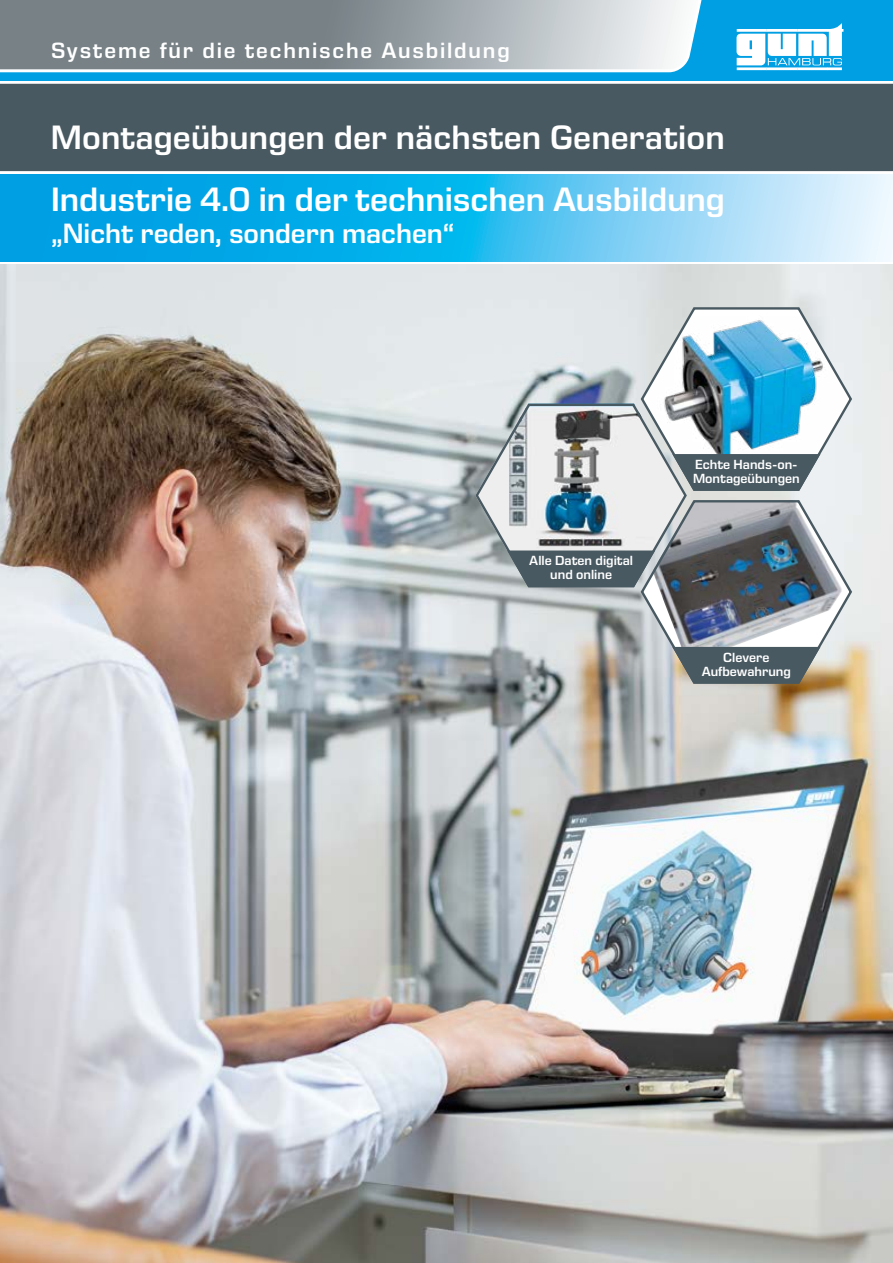
<style>
.page{position:relative;width:893px;height:1263px;background:#fff}
.page>*{position:absolute;margin:0;border:0;box-sizing:border-box;transform-origin:0 0}
.t1{font:700 65.7px "gunt 2 E Symbol";color:#fff}
.t2{font:600 34.5px "Eurostile Next LT Pro";letter-spacing:.005em;color:#fff}
.t3{font:600 28.5px "Eurostile Next LT Pro";color:#fff}
.t4{font:600 22.5px "Eurostile Next LT Pro";letter-spacing:.08em;color:#fff}
.t5{font:600 13.5px/14.2px "Eurostile Next LT Pro";color:#fff;text-align:center}
</style>
<div class="page">
<svg style="left:0;top:174px;width:893px;height:87px;background:#42bdee"></svg>
<div style="left:0;top:84px;width:893px;height:87px;background:#495961"></div>
<div style="left:0;top:0;width:893px;height:81px;background:#009fe3"></div>
<svg style="left:0;top:0;width:702px;height:73px;background:#99a4a9"></svg>
<img style="left:0;top:264px;width:893px;height:999px">
<img style="left:474px;top:305px;width:379px;height:380px">
<p class="t4" style="left:51px;top:38px;width:460px">Systeme für die technische Ausbildung</p>
<p class="t2" style="left:51px;top:119px;width:675px">Montageübungen der nächsten Generation</p>
<p class="t2" style="left:51px;top:180px;width:675px">Industrie 4.0 in der technischen Ausbildung</p>
<p class="t3" style="left:51px;top:217px;width:405px">„Nicht reden, sondern machen“</p>
<h1 class="t1" style="left:766px;top:14px;width:83px">◆■▼</h1>
<p class="t5" style="left:529px;top:554px;width:105px">Alle Daten digital und online</p>
<p class="t5" style="left:693px;top:457px;width:108px;text-align:left">Echte Hands-on-<br>Montageübungen</p>
<p class="t5" style="left:702px;top:650px;width:91px">Clevere<br>Aufbewahrung</p>
</div>
